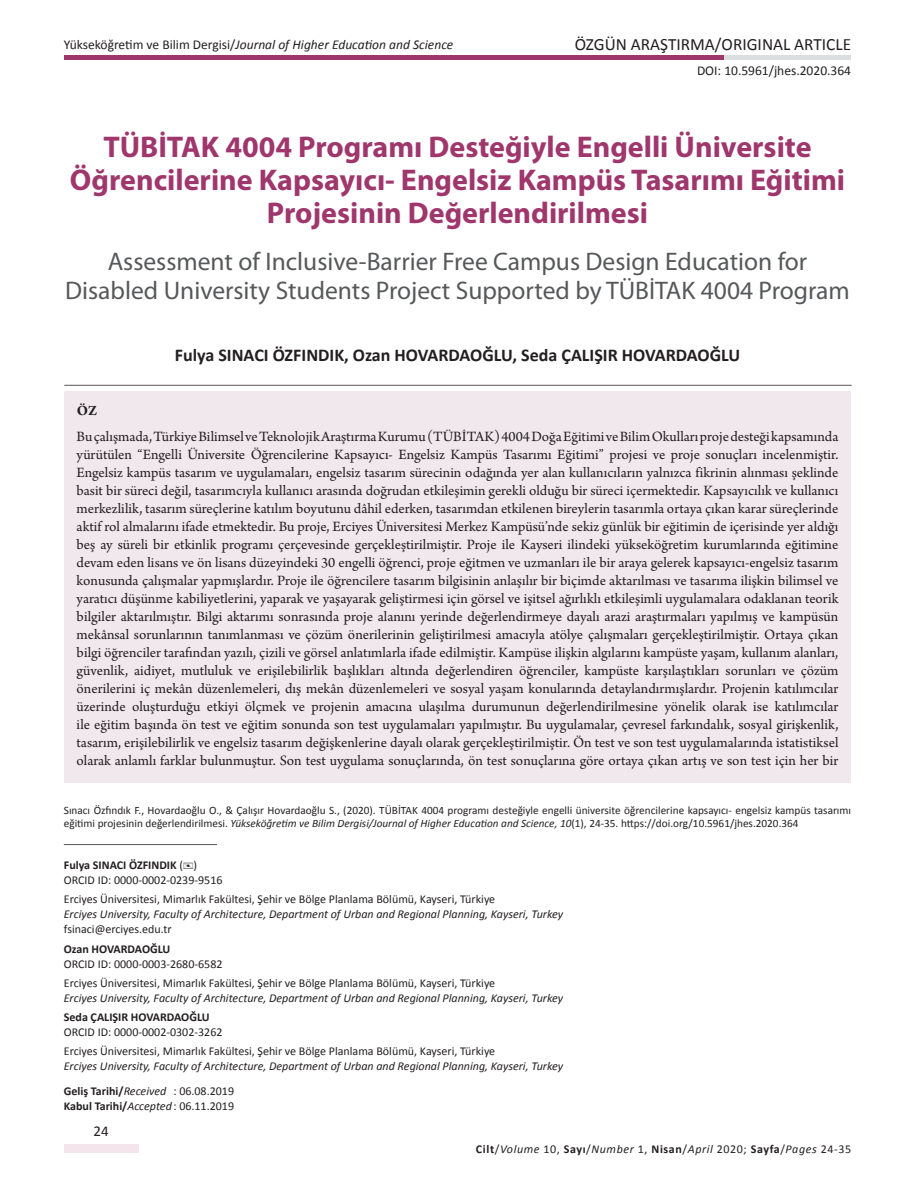
<style>
.page{position:relative;width:915px;height:1191px;background:#fff}
.page>*{position:absolute;margin:0;border:0;box-sizing:border-box;transform-origin:0 0}
.t1{font:700 30px/33px "Myriad Pro";color:#9f366c;text-align:center}
.t2{font:25.5px/29.2px "Myriad Pro";color:#57585a;text-align:center}
.t3{font:700 18px "Calibri";color:#231f20}
.t4{font:17.25px "Calibri";color:#231f20}
.t5{font:15px/18px "Arno Pro";color:#231f20;text-align:justify}
.t6{font:15px "Calibri";color:#231f20}
.t7{font:700 15px "Arno Pro";color:#231f20}
.t8{font:italic 13.5px "Calibri";color:#231f20}
.t9{font:13.5px "Calibri";color:#231f20}
.t10{font:12px/19.2px "Calibri";color:#231f20}
.t11{font:italic 12px/24.8px "Calibri";color:#231f20}
.t12{font:700 12px "Calibri";color:#231f20}
.t13{font:italic 12px "Calibri";letter-spacing:.05em;color:#231f20}
.t14{font:11.25px/13.5px "Calibri";color:#231f20}
.s1{font-style:normal}
.s2{font-style:italic}
.s3{font-weight:700}
.s4{font-weight:700;font-style:normal}
.s5{font-weight:400;font-style:italic}
.s6{font-weight:400}
</style>
<div class="page">
<div style="left:64px;top:1144px;width:74px;height:8px;background:#f3e5eb"></div>
<div style="left:719px;top:55px;width:131px;height:5px;background:#dcdddf"></div>
<div style="left:64px;top:55px;width:659px;height:5px;background:#9f366c"></div>
<hr style="left:64px;top:385px;width:787px;height:1px;background:#57585a">
<hr style="left:64px;top:844px;width:153px;height:1px;background:#57585a">
<div style="left:64px;top:391px;width:786px;height:391px;background:#f1e8ed"></div>
<p class="t8" style="left:64px;top:36px;width:391px"><span class="s1">Yükseköğretim ve Bilim Dergisi/</span>Journal of Higher Education and Science</p>
<p class="t4" style="left:574px;top:34px;width:278px">ÖZGÜN ARAŞTIRMA/ORIGINAL ARTICLE</p>
<p class="t9" style="left:696px;top:62px;width:156px">DOI: 10.5961/jhes.2020.364</p>
<h1 class="t1" style="left:70px;top:130px;width:776px">TÜBİTAK 4004 Programı Desteğiyle Engelli Üniversite<br>Öğrencilerine Kapsayıcı- Engelsiz Kampüs Tasarımı Eğitimi<br>Projesinin Değerlendirilmesi</h1>
<h2 class="t2" style="left:65px;top:246px;width:785px">Assessment of Inclusive-Barrier Free Campus Design Education for<br>Disabled University Students Project Supported by TÜBİTAK 4004 Program</h2>
<p class="t3" style="left:175px;top:343px;width:566px">Fulya SINACI ÖZFINDIK, Ozan HOVARDAOĞLU, Seda ÇALIŞIR HOVARDAOĞLU</p>
<p class="t7" style="left:77px;top:401px;width:22px">ÖZ</p>
<p class="t5" style="left:77px;top:428px;width:763px">Bu çalışmada, Türkiye Bilimsel ve Teknolojik Araştırma Kurumu (TÜBİTAK) 4004 Doğa Eğitimi ve Bilim Okulları proje desteği kapsamında yürütülen “Engelli Üniversite Öğrencilerine Kapsayıcı- Engelsiz Kampüs Tasarımı Eğitimi” projesi ve proje sonuçları incelenmiştir.<br>Engelsiz kampüs tasarım ve uygulamaları, engelsiz tasarım sürecinin odağında yer alan kullanıcıların yalnızca fikrinin alınması şeklinde basit bir süreci değil, tasarımcıyla kullanıcı arasında doğrudan etkileşimin gerekli olduğu bir süreci içermektedir. Kapsayıcılık ve kullanıcı merkezlilik, tasarım süreçlerine katılım boyutunu dâhil ederken, tasarımdan etkilenen bireylerin tasarımla ortaya çıkan karar süreçlerinde aktif rol almalarını ifade etmektedir. Bu proje, Erciyes Üniversitesi Merkez Kampüsü’nde sekiz günlük bir eğitimin de içerisinde yer aldığı beş ay süreli bir etkinlik programı çerçevesinde gerçekleştirilmiştir. Proje ile Kayseri ilindeki yükseköğretim kurumlarında eğitimine devam eden lisans ve ön lisans düzeyindeki 30 engelli öğrenci, proje eğitmen ve uzmanları ile bir araya gelerek kapsayıcı-engelsiz tasarım konusunda çalışmalar yapmışlardır. Proje ile öğrencilere tasarım bilgisinin anlaşılır bir biçimde aktarılması ve tasarıma ilişkin bilimsel ve yaratıcı düşünme kabiliyetlerini, yaparak ve yaşayarak geliştirmesi için görsel ve işitsel ağırlıklı etkileşimli uygulamalara odaklanan teorik bilgiler aktarılmıştır. Bilgi aktarımı sonrasında proje alanını yerinde değerlendirmeye dayalı arazi araştırmaları yapılmış ve kampüsün mekânsal sorunlarının tanımlanması ve çözüm önerilerinin geliştirilmesi amacıyla atölye çalışmaları gerçekleştirilmiştir. Ortaya çıkan bilgi öğrenciler tarafından yazılı, çizili ve görsel anlatımlarla ifade edilmiştir. Kampüse ilişkin algılarını kampüste yaşam, kullanım alanları, güvenlik, aidiyet, mutluluk ve erişilebilirlik başlıkları altında değerlendiren öğrenciler, kampüste karşılaştıkları sorunları ve çözüm önerilerini iç mekân düzenlemeleri, dış mekân düzenlemeleri ve sosyal yaşam konularında detaylandırmışlardır. Projenin katılımcılar üzerinde oluşturduğu etkiyi ölçmek ve projenin amacına ulaşılma durumunun değerlendirilmesine yönelik olarak ise katılımcılar ile eğitim başında ön test ve eğitim sonunda son test uygulamaları yapılmıştır. Bu uygulamalar, çevresel farkındalık, sosyal girişkenlik, tasarım, erişilebilirlik ve engelsiz tasarım değişkenlerine dayalı olarak gerçekleştirilmiştir. Ön test ve son test uygulamalarında istatistiksel olarak anlamlı farklar bulunmuştur. Son test uygulama sonuçlarında, ön test sonuçlarına göre ortaya çıkan artış ve son test için her bir</p>
<p class="t14" style="left:64px;top:803px;width:788px">Sınacı Özfındık F., Hovardaoğlu O., &amp; Çalışır Hovardaoğlu S., (2020). TÜBİTAK 4004 programı desteğiyle engelli üniversite öğrencilerine kapsayıcı- engelsiz kampüs tasarımı eğitimi projesinin değerlendirilmesi. <span class="s2">Yükseköğretim ve Bilim Dergisi/Journal of Higher Education and Science, 10</span>(1), 24-35. https://doi.org/10.5961/jhes.2020.364</p>
<p class="t10" style="left:64px;top:857px;width:160px;line-height:15px"><span class="s3">Fulya SINACI ÖZFINDIK</span> ( )<br>ORCID ID: 0000-0002-0239-9516</p>
<p class="t10" style="left:64px;top:889px;width:433px">Erciyes Üniversitesi, Mimarlık Fakültesi, Şehir ve Bölge Planlama Bölümü, Kayseri, Türkiye</p>
<p class="t11" style="left:64px;top:901px;width:500px">Erciyes University, Faculty of Architecture, Department of Urban and Regional Planning, Kayseri, Turkey</p>
<p class="t10" style="left:64px;top:919px;width:109px">fsinaci@erciyes.edu.tr</p>
<p class="t12" style="left:64px;top:941px;width:108px">Ozan HOVARDAOĞLU</p>
<p class="t10" style="left:64px;top:954px;width:433px">ORCID ID: 0000-0003-2680-6582<br>Erciyes Üniversitesi, Mimarlık Fakültesi, Şehir ve Bölge Planlama Bölümü, Kayseri, Türkiye</p>
<p class="t11" style="left:64px;top:985px;width:500px">Erciyes University, Faculty of Architecture, Department of Urban and Regional Planning, Kayseri, Turkey</p>
<p class="t12" style="left:64px;top:1009px;width:147px">Seda ÇALIŞIR HOVARDAOĞLU</p>
<p class="t10" style="left:64px;top:1022px;width:433px">ORCID ID: 0000-0002-0302-3262<br>Erciyes Üniversitesi, Mimarlık Fakültesi, Şehir ve Bölge Planlama Bölümü, Kayseri, Türkiye</p>
<p class="t11" style="left:64px;top:1053px;width:500px">Erciyes University, Faculty of Architecture, Department of Urban and Regional Planning, Kayseri, Turkey<br><span class="s4">Geliş Tarihi/</span>Received <span class="s1">: 06.08.2019</span></p>
<p class="t12" style="left:64px;top:1098px;width:172px">Kabul Tarihi/<span class="s5">Accepted</span><span class="s6">: 06.11.2019</span></p>
<p class="t6" style="left:93px;top:1121px;width:17px">24</p>
<p class="t13" style="left:476px;top:1140px;width:376px"><span class="s4">Cilt</span><span class="s1">/</span>Volume <span class="s1">10,</span> <span class="s4">Sayı</span><span class="s1">/</span>Number <span class="s1">1,</span> <span class="s4">Nisan</span><span class="s1">/</span>April <span class="s1">2020;</span> <span class="s4">Sayfa</span><span class="s1">/</span>Pages <span class="s1">24-35</span></p>
</div>
